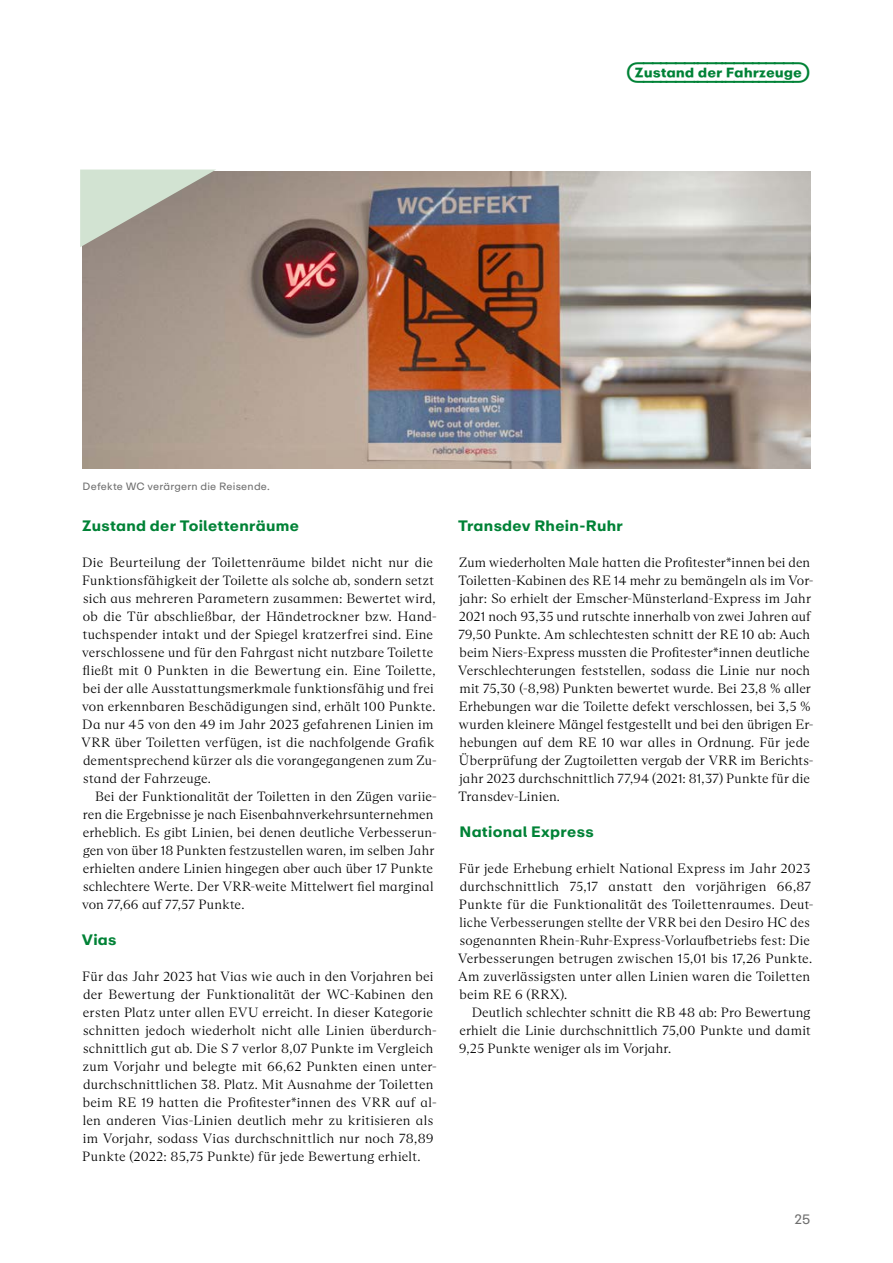
<style>
.page{position:relative;width:893px;height:1263px;background:#fff}
.page>*{position:absolute;margin:0;border:0;box-sizing:border-box;transform-origin:0 0}
.Kategorie{font:700 24px "ABC Repro";letter-spacing:-.005em;color:#008236}
.Subheadline{font:700 15px "ABC Repro";letter-spacing:.02em;color:#008236}
.Copy_ohne_Einzug{font:300 13.5px/18px "ABC Arizona Text";letter-spacing:.01em;color:#000}
.Copy_mit_Einzug{font:300 13.5px/18px "ABC Arizona Text";letter-spacing:.005em;color:#000}
.Seitenzahl{font:13.5px "ABC Repro";color:#6e6e6e}
.Marginalien_BU{font:10.5px "ABC Repro";letter-spacing:.02em;color:#6e6e6e}
</style>
<div class="page">
<img style="left:83px;top:171px;width:727px;height:297px">
<svg style="left:80px;top:170px;width:136px;height:77px;background:#b4b6a9"></svg>
<p class="Kategorie" style="left:626px;top:57px;width:186px">Zustand der Fahrzeuge</p>
<p class="Marginalien_BU" style="left:83px;top:479px;width:189px">Defekte WC verärgern die Reisende.</p>
<p class="Subheadline" style="left:82px;top:516px;width:218px">Zustand der Toilettenräume</p>
<p class="Copy_ohne_Einzug" style="left:82px;top:554px;width:357px">Die Beurteilung der Toilettenräume bildet nicht nur die Funktionsfähigkeit der Toilette als solche ab, sondern setzt sich aus mehreren Parametern zusammen: Bewertet wird, ob die Tür abschließbar, der Händetrockner bzw. Hand&shy;tuchspender intakt und der Spiegel kratzerfrei sind. Eine verschlossene und für den Fahrgast nicht nutzbare Toilette fließt mit 0 Punkten in die Bewertung ein. Eine Toilette, bei der alle Ausstattungsmerkmale funktionsfähig und frei von erkennbaren Beschädigungen sind, erhält 100 Punkte.<br>Da nur 45 von den 49 im Jahr 2023 gefahrenen Linien im VRR über Toiletten verfügen, ist die nachfolgende Grafik dementsprechend kürzer als die vorangegangenen zum Zu&shy;stand der Fahrzeuge.</p>
<p class="Copy_mit_Einzug" style="left:82px;top:788px;width:357px;text-indent:13px">Bei der Funktionalität der Toiletten in den Zügen variie&shy;ren die Ergebnisse je nach Eisenbahnverkehrsunternehmen erheblich. Es gibt Linien, bei denen deutliche Verbesserun&shy;gen von über 18 Punkten festzustellen waren, im selben Jahr erhielten andere Linien hingegen aber auch über 17 Punkte schlechtere Werte. Der VRR-weite Mittelwert fiel marginal von 77,66 auf 77,57 Punkte.</p>
<p class="Subheadline" style="left:82px;top:930px;width:36px">Vias</p>
<p class="Copy_ohne_Einzug" style="left:82px;top:968px;width:356px">Für das Jahr 2023 hat Vias wie auch in den Vorjahren bei der Bewertung der Funktionalität der WC-Kabinen den ersten Platz unter allen EVU erreicht. In dieser Kategorie schnitten jedoch wiederholt nicht alle Linien überdurch&shy;schnittlich gut ab. Die S 7 verlor 8,07 Punkte im Vergleich zum Vorjahr und belegte mit 66,62 Punkten einen unter&shy;durchschnittlichen 38. Platz. Mit Ausnahme der Toiletten beim RE 19 hatten die Profitester*innen des VRR auf al&shy;len anderen Vias-Linien deutlich mehr zu kritisieren als im Vorjahr, sodass Vias durchschnittlich nur noch 78,89<br>Punkte (2022: 85,75 Punkte) für jede Bewertung erhielt.</p>
<p class="Subheadline" style="left:458px;top:516px;width:166px">Transdev Rhein-Ruhr</p>
<p class="Copy_ohne_Einzug" style="left:458px;top:554px;width:357px">Zum wiederholten Male hatten die Profitester*innen bei den Toiletten-Kabinen des RE 14 mehr zu bemängeln als im Vor&shy;jahr: So erhielt der Emscher-Münsterland-Express im Jahr 2021 noch 93,35 und rutschte innerhalb von zwei Jahren auf 79,50 Punkte. Am schlechtesten schnitt der RE 10 ab: Auch beim Niers-Express mussten die Profitester*innen deutliche Verschlechterungen feststellen, sodass die Linie nur noch mit 75,30 (-8,98) Punkten bewertet wurde. Bei 23,8 % aller Erhebungen war die Toilette defekt verschlossen, bei 3,5 % wurden kleinere Mängel festgestellt und bei den übrigen Er&shy;hebungen auf dem RE 10 war alles in Ordnung. Für jede Überprüfung der Zugtoiletten vergab der VRR im Berichts&shy;jahr 2023 durchschnittlich 77,94 (2021: 81,37) Punkte für die Transdev-Linien.</p>
<p class="Subheadline" style="left:459px;top:822px;width:136px">National Express</p>
<p class="Copy_ohne_Einzug" style="left:458px;top:860px;width:357px">Für jede Erhebung erhielt National Express im Jahr 2023 durchschnittlich 75,17 anstatt den vorjährigen 66,87<br>Punkte für die Funktionalität des Toilettenraumes. Deut&shy;liche Verbesserungen stellte der VRR bei den Desiro HC des sogenannten Rhein-Ruhr-Express-Vorlaufbetriebs fest: Die Verbesserungen betrugen zwischen 15,01 bis 17,26 Punkte.<br>Am zuverlässigsten unter allen Linien waren die Toiletten beim RE 6 (RRX).</p>
<p class="Copy_mit_Einzug" style="left:459px;top:1004px;width:353px;text-align:justify;text-indent:13px">Deutlich schlechter schnitt die RB 48 ab: Pro Bewertung erhielt die Linie durchschnittlich 75,00 Punkte und damit 9,25 Punkte weniger als im Vorjahr.</p>
<p class="Seitenzahl" style="left:794px;top:1211px;width:17px">25</p>
</div>
